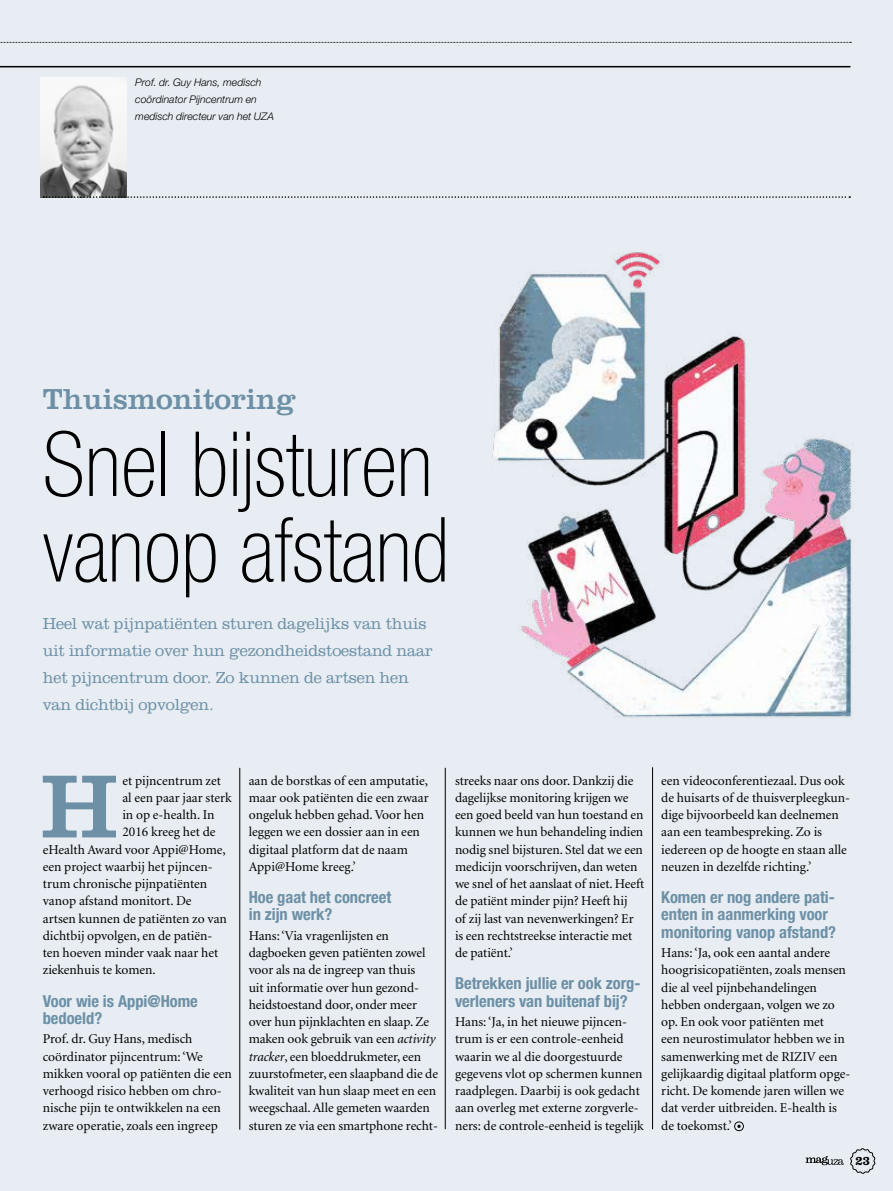
<style>
.page{position:relative;width:893px;height:1191px;background:#e7edf2}
.page>*{position:absolute;margin:0;border:0;box-sizing:border-box;transform-origin:0 0}
.t1{font:93px "Clarendon";color:#6d90a7}
.t2{font:100 condensed 90px/85.5px "Helvetica Neue LT Std";color:#000}
.t3{font:30px "Clarendon";color:#6d90a7}
.t4{font:700 condensed 16.5px/17.2px "Helvetica Neue LT Std";letter-spacing:-.005em;color:#6d90a7}
.t5{font:300 16.5px/27px "Clarendon";letter-spacing:-.01em;color:#6d90a7}
.t6{font:13.5px/17.2px "Minion LT";color:#000}
.t7{font:italic 300 10.5px/17.2px "Helvetica Neue LT Std";color:#000}
.t8{font:700 10.5px "Belizio";color:#000}
.s1{font-style:italic}
</style>
<div class="page">
<svg style="left:850px;top:1148px;width:25px;height:25px"></svg>
<svg style="left:806px;top:1156px;width:38px;height:9px"></svg>
<hr style="left:240px;top:768px;width:1px;height:361px;background:#000">
<hr style="left:445px;top:768px;width:1px;height:361px;background:#000">
<svg style="left:734px;top:1121px;width:10px;height:10px"></svg>
<hr style="left:652px;top:767px;width:1px;height:362px;background:#000">
<svg style="left:0;top:42px;width:851px;height:1px"></svg>
<hr style="left:0;top:66px;width:850px;height:1px;background:#000">
<img style="left:41px;top:77px;width:86px;height:120px">
<img style="left:492px;top:252px;width:362px;height:466px">
<svg style="left:43px;top:196px;width:807px;height:2px"></svg>
<p class="t7" style="left:135px;top:73px;width:140px">Prof. dr. Guy Hans, medisch coördinator Pijncentrum en medisch directeur van het UZA</p>
<h3 class="t3" style="left:43px;top:381px;width:255px">Thuismonitoring</h3>
<h2 class="t2" style="left:43px;top:421px;width:408px">Snel bijsturen vanop afstand</h2>
<p class="t5" style="left:43px;top:610px;width:392px">Heel wat pijnpatiënten sturen dagelijks van thuis uit informatie over hun gezondheidstoestand naar het pijncentrum door. Zo kunnen de artsen hen van dichtbij opvolgen.</p>
<p class="t6" style="left:122px;top:772px;width:100px">et pijncentrum zet</p>
<p class="t6" style="left:122px;top:789px;width:111px">al een paar jaar sterk</p>
<p class="t6" style="left:122px;top:806px;width:94px">in op e-health. In</p>
<p class="t6" style="left:122px;top:824px;width:95px">2016 kreeg het de</p>
<p class="t6" style="left:43px;top:841px;width:184px">eHealth Award voor Appi@Home,</p>
<p class="t6" style="left:43px;top:858px;width:171px">een project waarbij het pijncen-</p>
<p class="t6" style="left:43px;top:875px;width:166px">trum chronische pijnpatiënten</p>
<p class="t6" style="left:43px;top:893px;width:150px">vanop afstand monitort. De</p>
<p class="t6" style="left:43px;top:910px;width:186px">artsen kunnen de patiënten zo van</p>
<p class="t6" style="left:43px;top:927px;width:171px">dichtbij opvolgen, en de patiën-</p>
<p class="t6" style="left:43px;top:944px;width:177px">ten hoeven minder vaak naar het</p>
<p class="t6" style="left:43px;top:962px;width:114px">ziekenhuis te komen.</p>
<p class="t4" style="left:43px;top:992px;width:156px">Voor wie is Appi@Home bedoeld?</p>
<p class="t6" style="left:43px;top:1031px;width:190px">Prof. dr. Guy Hans, medisch coördinator pijncentrum: ‘We mikken vooral op patiënten die een verhoogd risico hebben om chro&shy;nische pijn te ontwikkelen na een zware operatie, zoals een ingreep</p>
<h1 class="t1" style="left:41px;top:752px;width:79px">H</h1>
<p class="t6" style="left:249px;top:772px;width:181px">aan de borstkas of een amputatie, maar ook patiënten die een zwaar ongeluk hebben gehad. Voor hen leggen we een dossier aan in een digitaal platform dat de naam<br>Appi@Home kreeg.’</p>
<p class="t4" style="left:249px;top:888px;width:144px">Hoe gaat het concreet in zijn werk?</p>
<p class="t6" style="left:249px;top:927px;width:191px">Hans: ‘Via vragenlijsten en dagboeken geven patiënten zowel voor als na de ingreep van thuis<br>uit informatie over hun gezond&shy;heidstoestand door, onder meer over hun pijnklachten en slaap. Ze maken ook gebruik van een <span class="s1">activity tracker</span>, een bloeddrukmeter, een zuurstofmeter, een slaapband die de kwaliteit van hun slaap meet en een weegschaal. Alle gemeten waarden sturen ze via een smartphone recht-</p>
<p class="t6" style="left:455px;top:772px;width:191px">streeks naar ons door. Dankzij die dagelijkse monitoring krijgen we een goed beeld van hun toestand en kunnen we hun behandeling indien nodig snel bijsturen. Stel dat we een medicijn voorschrijven, dan weten we snel of het aanslaat of niet. Heeft de patiënt minder pijn? Heeft hij<br>of zij last van nevenwerkingen? Er is een rechtstreekse interactie met de patiënt.’</p>
<p class="t4" style="left:455px;top:974px;width:187px">Betrekken jullie er ook zorg&shy;verleners van buitenaf bij?</p>
<p class="t6" style="left:455px;top:1013px;width:190px">Hans: ‘Ja, in het nieuwe pijncen&shy;trum is er een controle-eenheid waarin we al die doorgestuurde gegevens vlot op schermen kunnen raadplegen. Daarbij is ook gedacht aan overleg met externe zorgverle&shy;ners: de controle-eenheid is tegelijk</p>
<p class="t6" style="left:661px;top:772px;width:190px">een videoconferentiezaal. Dus ook de huisarts of de thuisverpleegkun&shy;dige bijvoorbeeld kan deelnemen aan een teambespreking. Zo is iedereen op de hoogte en staan alle neuzen in dezelfde richting.’</p>
<p class="t4" style="left:661px;top:888px;width:176px">Komen er nog andere pati&shy;ënten in aanmerking voor monitoring vanop afstand?</p>
<p class="t6" style="left:661px;top:944px;width:191px">Hans: ‘Ja, ook een aantal andere hoogrisicopatiënten, zoals mensen die al veel pijnbehandelingen hebben ondergaan, volgen we zo op. En ook voor patiënten met<br>een neurostimulator hebben we in samenwerking met de RIZIV een gelijkaardig digitaal platform opge&shy;richt. De komende jaren willen we dat verder uitbreiden. E-health is de toekomst.’</p>
<p class="t8" style="left:855px;top:1153px;width:16px">23</p>
</div>
